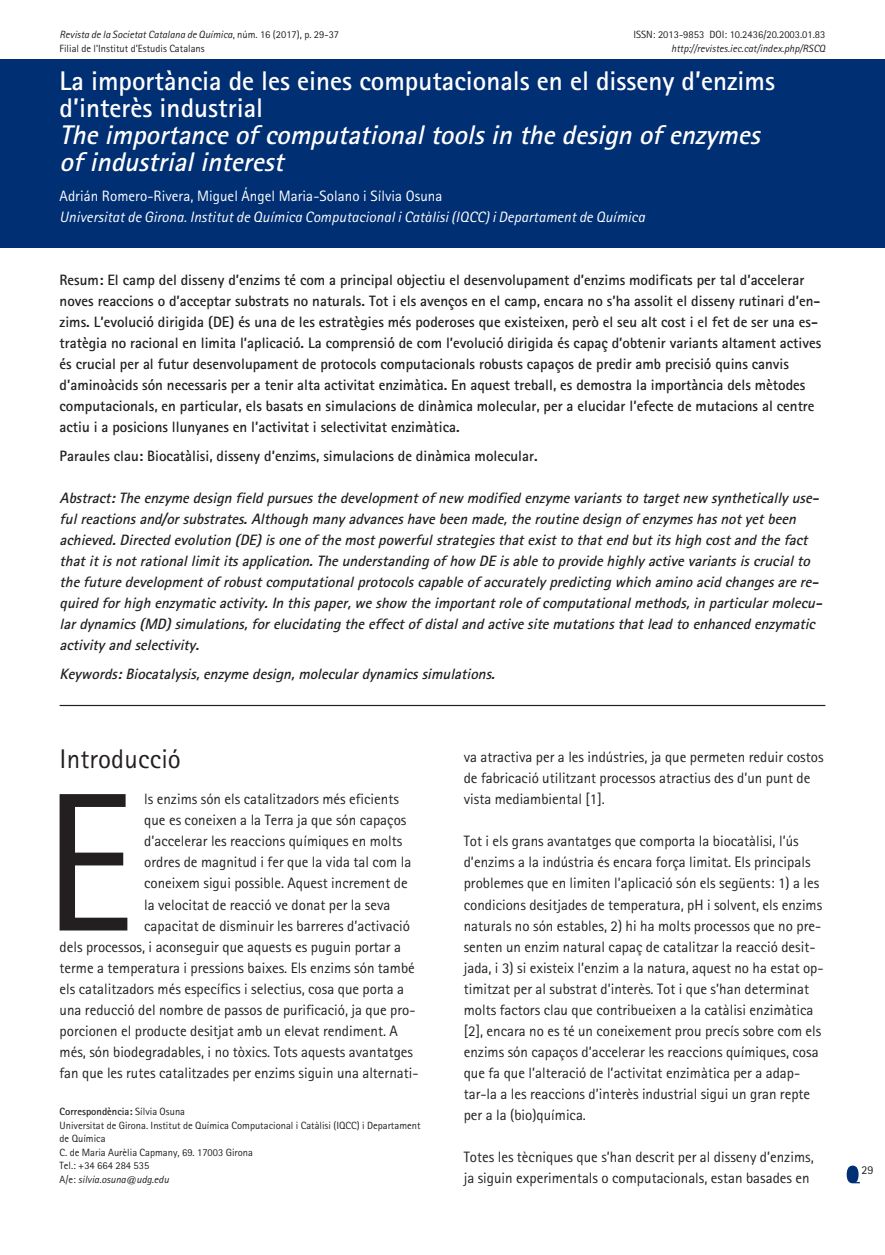
<style>
.page{position:relative;width:885px;height:1255px;background:#fff}
.page>*{position:absolute;margin:0;border:0;box-sizing:border-box;transform-origin:0 0}
.Capitular{font:197.55px "Rotis Sans Serif Std";color:#231f20}
.Titol{font:700 27px/27px "Rotis Sans Serif Std";color:#fff}
.Subtitol{font:italic 700 27px/27px "Rotis Sans Serif Std";color:#fff}
.L1{font:27px "Rotis Sans Serif Std";letter-spacing:.005em;color:#231f20}
.Resum{font:700 15px/21px "Rotis Sans Serif Std";color:#231f20}
.Z-2col{font:15px/21px "Rotis Sans Serif Std";color:#231f20}
.Abstract{font:italic 700 15px/21px "Rotis Sans Serif Std";color:#231f20}
.Capitular-2{font:15px/21px "Rotis Sans Serif Std";color:#231f20}
.Lloc{font:italic 15px "Rotis Sans Serif Std";letter-spacing:.005em;color:#fff}
.Paraules-clau{font:700 15px "Rotis Sans Serif Std";color:#231f20}
.Keywords{font:italic 700 15px "Rotis Sans Serif Std";color:#231f20}
.Autor{font:15px "Rotis Sans Serif Std";letter-spacing:.005em;color:#fff}
.t1{font:12px "Rotis Sans Serif Std";color:#231f20}
.Correspondencia{font:10.5px/13.5px "Rotis Sans Serif Std";color:#231f20}
.Correspondencia-2{font:italic 10.5px "Rotis Sans Serif Std";color:#231f20}
.Correspondencia-3{font:700 10.5px "Rotis Sans Serif Std";color:#231f20}
.s1{font-style:normal}
.s2{font-weight:400}
</style>
<div class="page">
<svg style="left:846px;top:1165px;width:13px;height:18px"></svg>
<div style="left:0;top:60px;width:884px;height:188px;background:#002f73"></div>
<hr style="left:60px;top:705px;width:765px;height:1px;background:#231f20">
<p class="Correspondencia-2" style="left:60px;top:28px;width:281px">Revista de la Societat Catalana de Química<span class="s1">, núm. 16 (2017), p. 29-37</span></p>
<p class="Correspondencia" style="left:633px;top:28px;width:193px">ISSN: 2013-9853 DOI: 10.2436/20.2003.01.83</p>
<p class="Correspondencia" style="left:60px;top:41px;width:147px">Filial de l’Institut d’Estudis Catalans</p>
<p class="Correspondencia-2" style="left:671px;top:42px;width:156px">http://revistes.iec.cat/index.php/RSCQ</p>
<p class="Titol" style="left:60px;top:67px;width:717px">La importància de les eines computacionals en el disseny d’enzims d’interès industrial</p>
<p class="Subtitol" style="left:60px;top:121px;width:708px">Theimportanceofcomputationaltoolsin thedesign ofenzymes ofindustrialinterest</p>
<p class="Autor" style="left:60px;top:187px;width:384px">Adrián Romero-Rivera, Miguel Ángel Maria-Solano i Sílvia Osuna</p>
<p class="Lloc" style="left:60px;top:208px;width:586px">Universitat de Girona. Institut de Química Computacional i Catàlisi (IQCC) i Departament de Química</p>
<p class="Resum" style="left:60px;top:269px;width:763px">Resum: El camp del disseny d’enzims té com a principal objectiu el desenvolupament d’enzims modificats per tal d’accelerar noves reaccions o d’acceptar substrats no naturals. Tot i els avenços en el camp, encara no s’ha assolit el disseny rutinari d’en&shy;zims. L’evolució dirigida (DE) és una de les estratègies més poderoses que existeixen, però el seu alt cost i el fet de ser una es&shy;tratègia no racional en limita l’aplicació. La comprensió de com l’evolució dirigida és capaç d’obtenir variants altament actives és crucial per al futur desenvolupament de protocols computacionals robusts capaços de predir amb precisió quins canvis d’aminoàcids són necessaris per a tenir alta activitat enzimàtica. En aquest treball, es demostra la importància dels mètodes computacionals, en particular, els basats en simulacions de dinàmica molecular, per a elucidar l’efecte de mutacions al centre actiu i a posicions llunyanes en l’activitat i selectivitat enzimàtica.</p>
<p class="Paraules-clau" style="left:60px;top:447px;width:479px">Paraules clau: Biocatàlisi, disseny d’enzims, simulacions de dinàmica molecular.</p>
<p class="Abstract" style="left:60px;top:487px;width:767px">Abstract:Theenzymedesign field pursuesthedevelopmentofnew modified enzymevariantsto targetnew syntheticallyuse&shy;fulreactionsand/orsubstrates.Although manyadvanceshavebeen made,theroutinedesign ofenzymeshasnotyetbeen achieved.Directed evolution (DE)isoneofthemostpowerfulstrategiesthatexistto thatend butitshigh costand thefact thatitisnotrationallimititsapplication.Theunderstanding ofhow DE isableto providehighlyactivevariantsiscrucialto thefuturedevelopmentofrobustcomputationalprotocolscapableofaccuratelypredicting which amino acid changesarere&shy;quired forhigh enzymaticactivity.In thispaper,weshow theimportantroleofcomputationalmethods,in particularmolecu&shy;lardynamics(MD)simulations,forelucidating theeffectofdistaland activesitemutationsthatlead to enhanced enzymatic activityand selectivity.</p>
<p class="Keywords" style="left:60px;top:664px;width:440px">Keywords:Biocatalysis,enzymedesign,moleculardynamicssimulations.</p>
<p class="L1" style="left:60px;top:743px;width:123px">Introducció</p>
<p class="Capitular" style="left:43px;top:747px;width:93px">E</p>
<p class="Capitular-2" style="left:144px;top:788px;width:256px">ls enzims són els catalitzadors més eficients</p>
<p class="Capitular-2" style="left:144px;top:809px;width:264px">que es coneixen a la Terra ja que són capaços</p>
<p class="Capitular-2" style="left:144px;top:830px;width:259px">d’accelerar les reaccions químiques en molts</p>
<p class="Capitular-2" style="left:144px;top:851px;width:268px">ordres de magnitud i fer que la vida tal com la</p>
<p class="Capitular-2" style="left:144px;top:872px;width:265px">coneixem sigui possible. Aquest increment de</p>
<p class="Capitular-2" style="left:144px;top:893px;width:248px">la velocitat de reacció ve donat per la seva</p>
<p class="Capitular-2" style="left:144px;top:914px;width:267px">capacitat de disminuir les barreres d’activació</p>
<p class="Capitular-2" style="left:60px;top:935px;width:343px">dels processos, i aconseguir que aquests es puguin portar a</p>
<p class="Capitular-2" style="left:60px;top:956px;width:357px">terme a temperatura i pressions baixes. Els enzims són també</p>
<p class="Capitular-2" style="left:60px;top:977px;width:346px">els catalitzadors més específics i selectius, cosa que porta a</p>
<p class="Capitular-2" style="left:60px;top:998px;width:357px">una reducció del nombre de passos de purificació, ja que pro-</p>
<p class="Capitular-2" style="left:60px;top:1019px;width:340px">porcionen el producte desitjat amb un elevat rendiment. A</p>
<p class="Capitular-2" style="left:60px;top:1040px;width:355px">més, són biodegradables, i no tòxics. Tots aquests avantatges</p>
<p class="Capitular-2" style="left:60px;top:1061px;width:360px">fan que les rutes catalitzades per enzims siguin una alternati-</p>
<p class="Correspondencia-3" style="left:60px;top:1105px;width:127px">Correspondència: <span class="s2">Sílvia Osuna</span></p>
<p class="Correspondencia" style="left:60px;top:1118px;width:362px">Universitat de Girona. Institut de Química Computacional i Catàlisi (IQCC) i Departament de Química</p>
<p class="Correspondencia" style="left:60px;top:1145px;width:195px">C. de Maria Aurèlia Capmany, 69. 17003 Girona</p>
<p class="Correspondencia" style="left:60px;top:1158px;width:91px">Tel.: +34 664 284 535</p>
<p class="Correspondencia-2" style="left:60px;top:1173px;width:111px"><span class="s1">A/e:</span> silvia.osuna@udg.edu</p>
<p class="Capitular-2" style="left:464px;top:746px;width:361px">va atractiva per a les indústries, ja que permeten reduir costos de fabricació utilitzant processos atractius des d’un punt de vista mediambiental [1].</p>
<p class="Z-2col" style="left:464px;top:830px;width:361px">Tot i els grans avantatges que comporta la biocatàlisi, l’ús d’enzims a la indústria és encara força limitat. Els principals problemes que en limiten l’aplicació són els següents: 1) a les condicions desitjades de temperatura, pH i solvent, els enzims naturals no són estables, 2) hi ha molts processos que no pre&shy;senten un enzim natural capaç de catalitzar la reacció desit&shy;jada, i 3) si existeix l’enzim a la natura, aquest no ha estat op&shy;timitzat per al substrat d’interès. Tot i que s’han determinat molts factors clau que contribueixen a la catàlisi enzimàtica [2], encara no es té un coneixement prou precís sobre com els enzims són capaços d’accelerar les reaccions químiques, cosa que fa que l’alteració de l’activitat enzimàtica per a adap&shy;tar-la a les reaccions d’interès industrial sigui un gran repte per a la (bio)química.</p>
<p class="Z-2col" style="left:464px;top:1145px;width:351px">Totes les tècniques que s’han descrit per al disseny d’enzims, ja siguin experimentals o computacionals, estan basades en</p>
<p class="t1" style="left:861px;top:1162px;width:13px">29</p>
</div>
